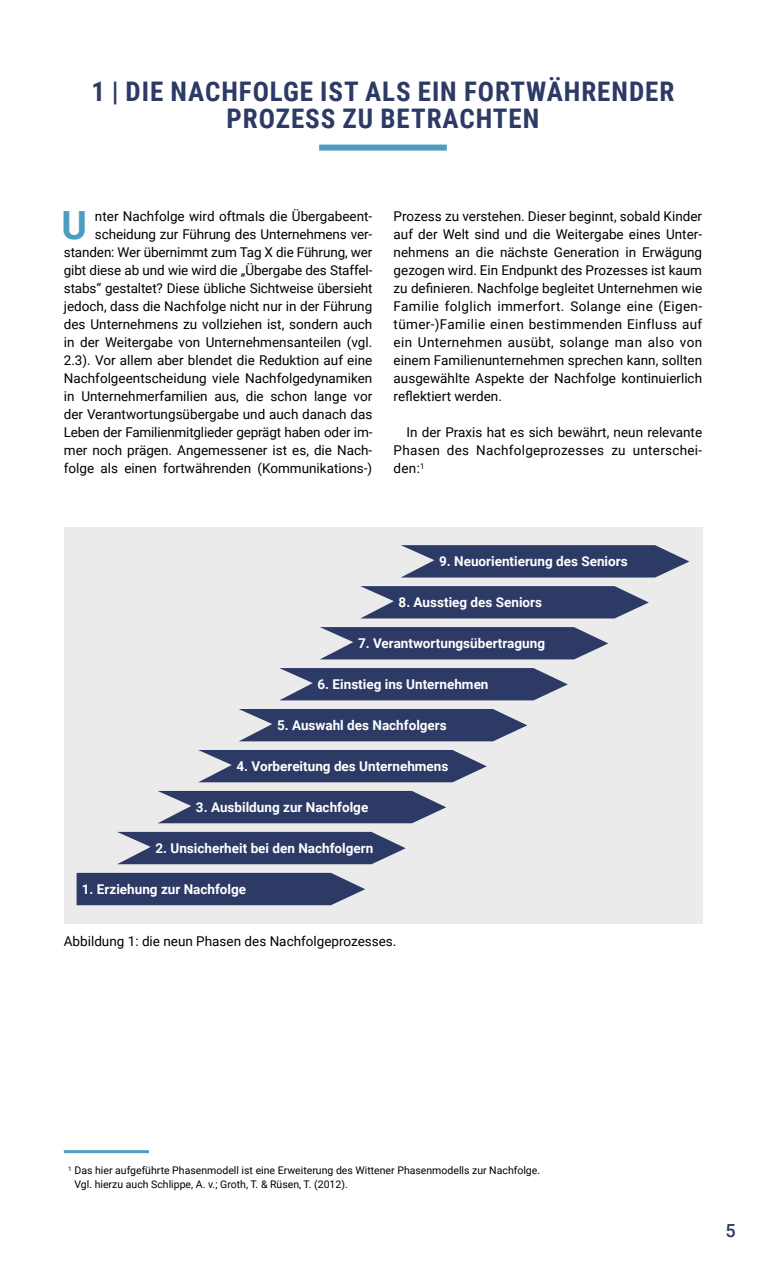
<style>
.page{position:relative;width:766px;height:1263px;background:#fff}
.page>*{position:absolute;margin:0;border:0;box-sizing:border-box;transform-origin:0 0}
.t1{font:700 38.85px "Roboto";color:#4b9ec1}
.t2{font:700 27px/27px "Roboto Condensed";letter-spacing:.035em;color:#2c3a65;text-align:center}
.t3{font:500 18px "Roboto";color:#2c3a65}
.t4{font:13.5px/18px "Roboto";color:#000;text-align:justify}
.t5{font:700 13.5px "Roboto";color:#fff}
.t6{font:10.5px/13.5px "Roboto";color:#000}
</style>
<div class="page">
<div style="left:64px;top:527px;width:638px;height:396px;background:#ebebeb"></div>
<hr style="left:64px;top:1150px;width:85px;height:3px;background:#4b9ec1">
<div style="left:319px;top:145px;width:127px;height:6px;background:#4b9ec1"></div>
<svg style="left:117px;top:832px;width:288px;height:32px;background:#424e74"></svg>
<svg style="left:158px;top:791px;width:288px;height:32px;background:#424e74"></svg>
<svg style="left:198px;top:750px;width:288px;height:32px;background:#424e74"></svg>
<svg style="left:239px;top:709px;width:288px;height:32px;background:#424e74"></svg>
<svg style="left:279px;top:668px;width:288px;height:32px;background:#424e74"></svg>
<svg style="left:320px;top:627px;width:288px;height:32px;background:#424e74"></svg>
<svg style="left:360px;top:586px;width:288px;height:32px;background:#424f74"></svg>
<svg style="left:401px;top:545px;width:288px;height:32px;background:#424f75"></svg>
<div style="left:77px;top:873px;width:288px;height:32px;background:#2c3a65"></div>
<h2 class="t2" style="left:92px;top:76px;width:584px">1 | DIE NACHFOLGE IST ALS EIN FORTWÄHRENDER<br>PROZESS ZU BETRACHTEN</h2>
<p class="t4" style="left:64px;top:207px;width:310px;text-align:right">nter Nachfolge wird oftmals die Übergabeent&shy;scheidung zur Führung des Unternehmens ver&shy;standen: Wer übernimmt zum Tag X die Führung, wer gibt diese ab und wie wird die „Übergabe des Staffel&shy;stabs“ gestaltet? Diese übliche Sichtweise übersieht jedoch, dass die Nachfolge nicht nur in der Führung des Unternehmens zu vollziehen ist, sondern auch in der Weitergabe von Unternehmensanteilen (vgl.<br>2.3). Vor allem aber blendet die Reduktion auf eine Nachfolgeentscheidung viele Nachfolgedynamiken in Unternehmerfamilien aus, die schon lange vor der Verantwortungsübergabe und auch danach das Leben der Familienmitglieder geprägt haben oder im&shy;mer noch prägen. Angemessener ist es, die Nach&shy;folge als einen fortwährenden (Kommunikations-)</p>
<p class="t4" style="left:393px;top:207px;width:310px">Prozess zu verstehen. Dieser beginnt, sobald Kinder auf der Welt sind und die Weitergabe eines Unter&shy;nehmens an die nächste Generation in Erwägung gezogen wird. Ein Endpunkt des Prozesses ist kaum zu definieren. Nachfolge begleitet Unternehmen wie Familie folglich immerfort. Solange eine (Eigen&shy;tümer-)Familie einen bestimmenden Einfluss auf ein Unternehmen ausübt, solange man also von einem Familienunternehmen sprechen kann, sollten ausgewählte Aspekte der Nachfolge kontinuierlich reflektiert werden.</p>
<h1 class="t1" style="left:62px;top:198px;width:27px">U</h1>
<p class="t4" style="left:393px;top:423px;width:310px;text-indent:13px">In der Praxis hat es sich bewährt, neun relevante Phasen des Nachfolgeprozesses zu unterschei&shy;den:<sup>1</sup></p>
<p class="t5" style="left:439px;top:552px;width:190px">9. Neuorientierung des Seniors</p>
<p class="t5" style="left:398px;top:593px;width:145px">8. Ausstieg des Seniors</p>
<p class="t5" style="left:358px;top:634px;width:188px">7. Verantwortungsübertragung</p>
<p class="t5" style="left:317px;top:675px;width:172px">6. Einstieg ins Unternehmen</p>
<p class="t5" style="left:277px;top:716px;width:171px">5. Auswahl des Nachfolgers</p>
<p class="t5" style="left:236px;top:757px;width:213px">4. Vorbereitung des Unternehmens</p>
<p class="t5" style="left:196px;top:798px;width:174px">3. Ausbildung zur Nachfolge</p>
<p class="t5" style="left:155px;top:839px;width:219px">2. Unsicherheit bei den Nachfolgern</p>
<p class="t5" style="left:82px;top:880px;width:166px">1. Erziehung zur Nachfolge</p>
<p class="t4" style="left:64px;top:932px;width:334px">Abbildung 1: die neun Phasen des Nachfolgeprozesses.</p>
<p class="t6" style="left:74px;top:1163px;width:467px;text-indent:-6px"><sup>1</sup> Das hier aufgeführte Phasenmodell ist eine Erweiterung des Wittener Phasenmodells zur Nachfolge.<br>Vgl. hierzu auch Schlippe, A. v.; Groth, T. &amp; Rüsen, T. (2012).</p>
<h3 class="t3" style="left:725px;top:1218px;width:12px">5</h3>
</div>
